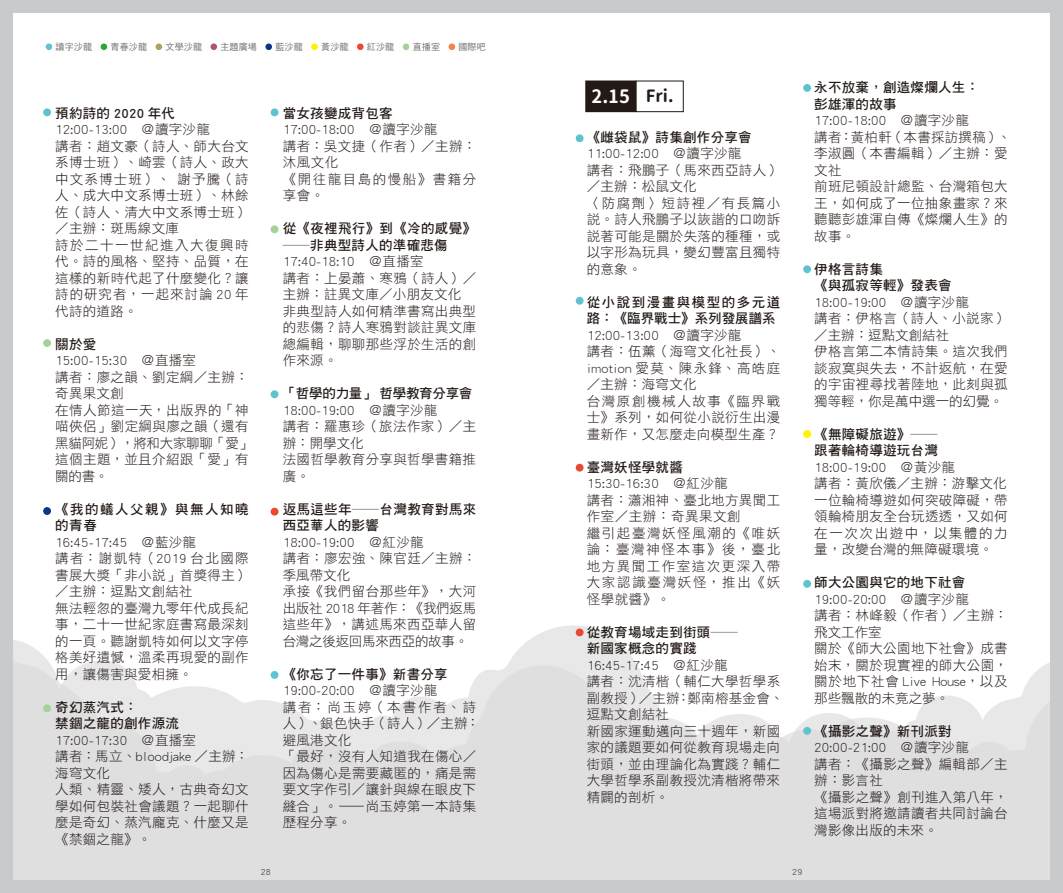
<style>
.page{position:relative;width:1063px;height:893px;background:#fff}
.page>*{position:absolute;margin:0;border:0;box-sizing:border-box;transform-origin:0 0}
.t1{font:700 18.45px "Gen Jyuu Gothic X";color:#fff}
.t2{font:700 16.8px "Gen Jyuu Gothic X";color:#231916}
.t3{font:13.5px/16.5px "DF Hei Std W3";letter-spacing:.025em;color:#231916;text-align:justify}
.t4{font:13.5px/16.5px "DF Hei Std W7";letter-spacing:.02em;color:#231916}
.t5{font:13.5px/16.5px "DF Hei Std W7";letter-spacing:.11em;color:#231916}
.t6{font:13.5px/16.5px "DF Hei Std W3";letter-spacing:.11em;color:#231916}
.t7{font:13.5px "DF Hei Std W7";letter-spacing:-.02em;color:#231916}
.t8{font:9px "DF Hei Std W5";letter-spacing:.02em;color:#727272}
.t9{font:9px "DF Hei Std W3";color:#231916}
</style>
<div class="page">
<svg style="left:13px;top:625px;width:1037px;height:255px;fill:#dfdfe0"></svg>
<div style="left:0;top:0;width:1063px;height:13px;background:#c9cacb"></div>
<div style="left:0;top:0;width:13px;height:893px;background:#c9cacb"></div>
<div style="left:1050px;top:0;width:13px;height:893px;background:#c9cacb"></div>
<div style="left:0;top:880px;width:1063px;height:13px;background:#c9cacb"></div>
<div style="left:586px;top:81px;width:50px;height:31px;background:#231916"></div>
<div style="left:636px;top:81px;width:48px;height:31px;border:1px solid #231916"></div>
<div style="left:43px;top:108px;width:8px;height:8px;background:#5ec2d0;border-radius:50%"></div>
<div style="left:576px;top:134px;width:8px;height:8px;background:#5ec2d0;border-radius:50%"></div>
<div style="left:576px;top:297px;width:8px;height:8px;background:#5ec2d0;border-radius:50%"></div>
<div style="left:576px;top:464px;width:8px;height:8px;background:#e94931;border-radius:50%"></div>
<div style="left:576px;top:628px;width:8px;height:8px;background:#e94931;border-radius:50%"></div>
<div style="left:271px;top:108px;width:8px;height:8px;background:#5ec2d0;border-radius:50%"></div>
<div style="left:803px;top:84px;width:8px;height:8px;background:#5ec2d0;border-radius:50%"></div>
<div style="left:803px;top:265px;width:8px;height:8px;background:#5ec2d0;border-radius:50%"></div>
<div style="left:803px;top:430px;width:8px;height:8px;background:#fff100;border-radius:50%"></div>
<div style="left:803px;top:580px;width:8px;height:8px;background:#5ec2d0;border-radius:50%"></div>
<div style="left:803px;top:727px;width:8px;height:8px;background:#5ec2d0;border-radius:50%"></div>
<div style="left:271px;top:390px;width:8px;height:8px;background:#5ec2d0;border-radius:50%"></div>
<div style="left:271px;top:508px;width:8px;height:8px;background:#e94931;border-radius:50%"></div>
<div style="left:271px;top:671px;width:8px;height:8px;background:#5ec2d0;border-radius:50%"></div>
<div style="left:271px;top:225px;width:8px;height:8px;background:#a4d298;border-radius:50%"></div>
<div style="left:43px;top:339px;width:8px;height:8px;background:#a4d298;border-radius:50%"></div>
<div style="left:43px;top:507px;width:8px;height:8px;background:#0d3488;border-radius:50%"></div>
<div style="left:43px;top:704px;width:8px;height:8px;background:#a4d298;border-radius:50%"></div>
<div style="left:156px;top:43px;width:6px;height:7px;background:#ada064;border-radius:50%"></div>
<div style="left:101px;top:43px;width:6px;height:7px;background:#2ba839;border-radius:50%"></div>
<div style="left:46px;top:43px;width:6px;height:7px;background:#5ec2d0;border-radius:50%"></div>
<div style="left:211px;top:43px;width:6px;height:7px;background:#ab537c;border-radius:50%"></div>
<div style="left:311px;top:43px;width:7px;height:7px;background:#fff100;border-radius:50%"></div>
<div style="left:265px;top:43px;width:7px;height:7px;background:#0d3488;border-radius:50%"></div>
<div style="left:403px;top:43px;width:6px;height:7px;background:#a4d298;border-radius:50%"></div>
<div style="left:357px;top:43px;width:7px;height:7px;background:#e94931;border-radius:50%"></div>
<div style="left:449px;top:43px;width:6px;height:7px;background:#f0844b;border-radius:50%"></div>
<p class="t8" style="left:56px;top:42px;width:38px">讀字沙龍</p>
<p class="t8" style="left:111px;top:42px;width:38px">青春沙龍</p>
<p class="t8" style="left:166px;top:42px;width:38px">文學沙龍</p>
<p class="t8" style="left:220px;top:42px;width:38px">主題廣場</p>
<p class="t8" style="left:275px;top:42px;width:29px">藍沙龍</p>
<p class="t8" style="left:321px;top:42px;width:29px">黃沙龍</p>
<p class="t8" style="left:367px;top:42px;width:29px">紅沙龍</p>
<p class="t8" style="left:413px;top:42px;width:29px">直播室</p>
<p class="t8" style="left:458px;top:42px;width:29px">國際吧</p>
<p class="t4" style="left:55px;top:105px;width:121px">預約詩的 2020 年代</p>
<p class="t3" style="left:55px;top:121px;width:156px">12:00-13:00　＠讀字沙龍</p>
<p class="t3" style="left:55px;top:138px;width:195px">講者：趙文豪（詩人、師大台文系博士班）、崎雲（詩人、政大中文系博士班）、 謝予騰（詩人、成大中文系博士班）、林餘佐（詩人、清大中文系博士班）／主辦：斑馬線文庫</p>
<p class="t3" style="left:55px;top:237px;width:195px">詩於二十一世紀進入大復興時代。詩的風格、堅持、品質，在這樣的新時代起了什麼變化？讓詩的研究者，一起來討論 20 年代詩的道路。</p>
<p class="t4" style="left:55px;top:336px;width:43px">關於愛</p>
<p class="t3" style="left:55px;top:352px;width:142px">15:00-15:30　＠直播室</p>
<p class="t3" style="left:55px;top:369px;width:195px">講者：廖之韻、劉定綱／主辦：奇異果文創</p>
<p class="t3" style="left:55px;top:402px;width:198px;text-align:left">在情人節這一天，出版界的「神喵俠侶」劉定綱與廖之韻（還有黑貓阿妮），將和大家聊聊「愛」這個主題，並且介紹跟「愛」有關的書。</p>
<p class="t5" style="left:55px;top:501px;width:195px">《我的蟻人父親》與無人知曉的青春</p>
<p class="t3" style="left:55px;top:534px;width:142px">16:45-17:45　＠藍沙龍</p>
<p class="t3" style="left:55px;top:550px;width:195px">講者：謝凱特（2019 台北國際書展大獎「非小說」首獎得主）／主辦：逗點文創結社</p>
<p class="t3" style="left:55px;top:600px;width:195px">無法輕忽的臺灣九零年代成長紀事，二十一世紀家庭書寫最深刻的一頁。聽謝凱特如何以文字停格美好遺憾，溫柔再現愛的副作用，讓傷害與愛相擁。</p>
<p class="t4" style="left:55px;top:699px;width:84px">奇幻蒸汽式：</p>
<p class="t4" style="left:55px;top:715px;width:125px">禁錮之龍的創作源流</p>
<p class="t3" style="left:55px;top:732px;width:142px">17:00-17:30　＠直播室</p>
<p class="t3" style="left:55px;top:748px;width:195px">講者：馬立、bloodjake ／主辦：海穹文化</p>
<p class="t3" style="left:55px;top:781px;width:195px">人類、精靈、矮人，古典奇幻文學如何包裝社會議題？一起聊什麼是奇幻、蒸汽龐克、什麼又是《禁錮之龍》。</p>
<p class="t4" style="left:283px;top:105px;width:111px">當女孩變成背包客</p>
<p class="t3" style="left:283px;top:121px;width:156px">17:00-18:00　＠讀字沙龍</p>
<p class="t3" style="left:283px;top:138px;width:195px">講者：吳文捷（作者）／主辦：沐風文化</p>
<p class="t6" style="left:283px;top:171px;width:195px">《開往龍目島的慢船》書籍分享會。</p>
<p class="t4" style="left:283px;top:220px;width:195px">從《夜裡飛行》到《冷的感覺》─非典型詩人的準確悲傷</p>
<p class="t3" style="left:283px;top:253px;width:142px">17:40-18:10　＠直播室</p>
<p class="t3" style="left:283px;top:270px;width:195px">講者：上晏蕭、寒鴉（詩人）／主辦：註異文庫／小朋友文化</p>
<p class="t3" style="left:283px;top:303px;width:195px">非典型詩人如何精準書寫出典型的悲傷？詩人寒鴉對談註異文庫總編輯，聊聊那些浮於生活的創作來源。</p>
<p class="t7" style="left:283px;top:386px;width:191px">「哲學的力量」 哲學教育分享會</p>
<p class="t3" style="left:283px;top:402px;width:156px">18:00-19:00　＠讀字沙龍</p>
<p class="t3" style="left:283px;top:418px;width:195px">講者：羅惠珍（旅法作家）／主辦：開學文化</p>
<p class="t3" style="left:283px;top:451px;width:195px">法國哲學教育分享與哲學書籍推廣。</p>
<p class="t4" style="left:283px;top:501px;width:195px">返馬這些年─台灣教育對馬來西亞華人的影響</p>
<p class="t3" style="left:283px;top:534px;width:142px">18:00-19:00　＠紅沙龍</p>
<p class="t3" style="left:283px;top:550px;width:195px">講者：廖宏強、陳官廷／主辦：季風帶文化</p>
<p class="t3" style="left:283px;top:583px;width:195px">承接《我們留台那些年》，大河出版社 2018 年著作：《我們返馬這些年》，講述馬來西亞華人留台灣之後返回馬來西亞的故事。</p>
<p class="t4" style="left:283px;top:666px;width:166px">《你忘了一件事》新書分享</p>
<p class="t3" style="left:283px;top:682px;width:156px">19:00-20:00　＠讀字沙龍</p>
<p class="t3" style="left:283px;top:699px;width:198px;text-align:left">講者：尚玉婷（本書作者、詩人）、銀色快手（詩人）／主辦：避風港文化</p>
<p class="t3" style="left:283px;top:748px;width:195px">「最好，沒有人知道我在傷心／因為傷心是需要藏匿的，痛是需要文字作引／讓針與線在眼皮下縫合」。—尚玉婷第一本詩集歷程分享。</p>
<p class="t1" style="left:592px;top:83px;width:40px">2.15</p>
<p class="t2" style="left:646px;top:84px;width:29px">Fri.</p>
<p class="t4" style="left:587px;top:129px;width:166px">《雌袋鼠》詩集創作分享會</p>
<p class="t3" style="left:587px;top:145px;width:156px">11:00-12:00　＠讀字沙龍</p>
<p class="t3" style="left:587px;top:162px;width:195px">講者：飛鵬子（馬來西亞詩人）／主辦：松鼠文化</p>
<p class="t3" style="left:587px;top:195px;width:195px">〈防腐劑〉短詩裡／有長篇小說。詩人飛鵬子以詼諧的口吻訴說著可能是關於失落的種種，或以字形為玩具，變幻豐富且獨特的意象。</p>
<p class="t5" style="left:587px;top:294px;width:195px">從小說到漫畫與模型的多元道路：《臨界戰士》系列發展譜系</p>
<p class="t3" style="left:587px;top:327px;width:156px">12:00-13:00　＠讀字沙龍</p>
<p class="t3" style="left:587px;top:343px;width:195px">講者：伍薰（海穹文化社長）、imotion 愛莫、陳永鋒、高皓庭／主辦：海穹文化</p>
<p class="t3" style="left:587px;top:393px;width:195px">台灣原創機械人故事《臨界戰士》系列，如何從小說衍生出漫畫新作，又怎麼走向模型生產？</p>
<p class="t4" style="left:587px;top:459px;width:98px">臺灣妖怪學就醬</p>
<p class="t3" style="left:587px;top:475px;width:142px">15:30-16:30　＠紅沙龍</p>
<p class="t3" style="left:587px;top:492px;width:195px">講者：瀟湘神、臺北地方異聞工作室／主辦：奇異果文創</p>
<p class="t3" style="left:587px;top:525px;width:195px">繼引起臺灣妖怪風潮的《唯妖論：臺灣神怪本事》後，臺北地方異聞工作室這次更深入帶大家認識臺灣妖怪，推出《妖怪學就醬》。</p>
<p class="t4" style="left:587px;top:624px;width:152px">從教育場域走到街頭─</p>
<p class="t4" style="left:587px;top:640px;width:111px">新國家概念的實踐</p>
<p class="t3" style="left:587px;top:657px;width:142px">16:45-17:45　＠紅沙龍</p>
<p class="t3" style="left:587px;top:673px;width:198px;text-align:left">講者：沈清楷（輔仁大學哲學系副教授）／主辦：鄭南榕基金會、逗點文創結社</p>
<p class="t3" style="left:587px;top:723px;width:195px">新國家運動邁向三十週年，新國家的議題要如何從教育現場走向街頭，並由理論化為實踐？輔仁大學哲學系副教授沈清楷將帶來精闢的剖析。</p>
<p class="t9" style="left:261px;top:867px;width:12px">28</p>
<p class="t9" style="left:792px;top:867px;width:12px">29</p>
<p class="t4" style="left:814px;top:79px;width:166px">永不放棄，創造燦爛人生：</p>
<p class="t4" style="left:814px;top:96px;width:84px">彭雄渾的故事</p>
<p class="t3" style="left:814px;top:112px;width:156px">17:00-18:00　＠讀字沙龍</p>
<p class="t3" style="left:814px;top:129px;width:198px;text-align:left">講者：黃柏軒（本書採訪撰稿）、李淑圓（本書編輯）／主辦：愛文社</p>
<p class="t3" style="left:814px;top:178px;width:195px">前班尼頓設計總監、台灣箱包大王，如何成了一位抽象畫家？來聽聽彭雄渾自傳《燦爛人生》的故事。</p>
<p class="t4" style="left:814px;top:261px;width:70px">伊格言詩集</p>
<p class="t4" style="left:814px;top:277px;width:139px">《與孤寂等輕》發表會</p>
<p class="t3" style="left:814px;top:294px;width:156px">18:00-19:00　＠讀字沙龍</p>
<p class="t3" style="left:814px;top:310px;width:195px">講者：伊格言（詩人、小說家）／主辦：逗點文創結社</p>
<p class="t3" style="left:814px;top:343px;width:195px">伊格言第二本情詩集。這次我們談寂寞與失去，不計返航，在愛的宇宙裡尋找著陸地，此刻與孤獨等輕，你是萬中選一的幻覺。</p>
<p class="t4" style="left:814px;top:426px;width:125px">《無障礙旅遊》─</p>
<p class="t4" style="left:814px;top:442px;width:125px">跟著輪椅導遊玩台灣</p>
<p class="t3" style="left:814px;top:459px;width:142px">18:00-19:00　＠黃沙龍</p>
<p class="t3" style="left:814px;top:475px;width:194px">講者：黃欣儀／主辦：游擊文化</p>
<p class="t3" style="left:814px;top:492px;width:195px">一位輪椅導遊如何突破障礙，帶領輪椅朋友全台玩透透，又如何在一次次出遊中，以集體的力量，改變台灣的無障礙環境。</p>
<p class="t4" style="left:814px;top:574px;width:153px">師大公園與它的地下社會</p>
<p class="t3" style="left:814px;top:591px;width:156px">19:00-20:00　＠讀字沙龍</p>
<p class="t3" style="left:814px;top:607px;width:195px">講者：林峰毅（作者）／主辦：飛文工作室</p>
<p class="t3" style="left:814px;top:640px;width:195px">關於《師大公園地下社會》成書始末，關於現實裡的師大公園，關於地下社會 Live House，以及那些飄散的未竟之夢。</p>
<p class="t4" style="left:814px;top:723px;width:139px">《攝影之聲》新刊派對</p>
<p class="t3" style="left:814px;top:739px;width:156px">20:00-21:00　＠讀字沙龍</p>
<p class="t3" style="left:814px;top:756px;width:195px">講者：《攝影之聲》編輯部／主辦：影言社</p>
<p class="t3" style="left:814px;top:789px;width:195px">《攝影之聲》創刊進入第八年，這場派對將邀請讀者共同討論台灣影像出版的未來。</p>
</div>
